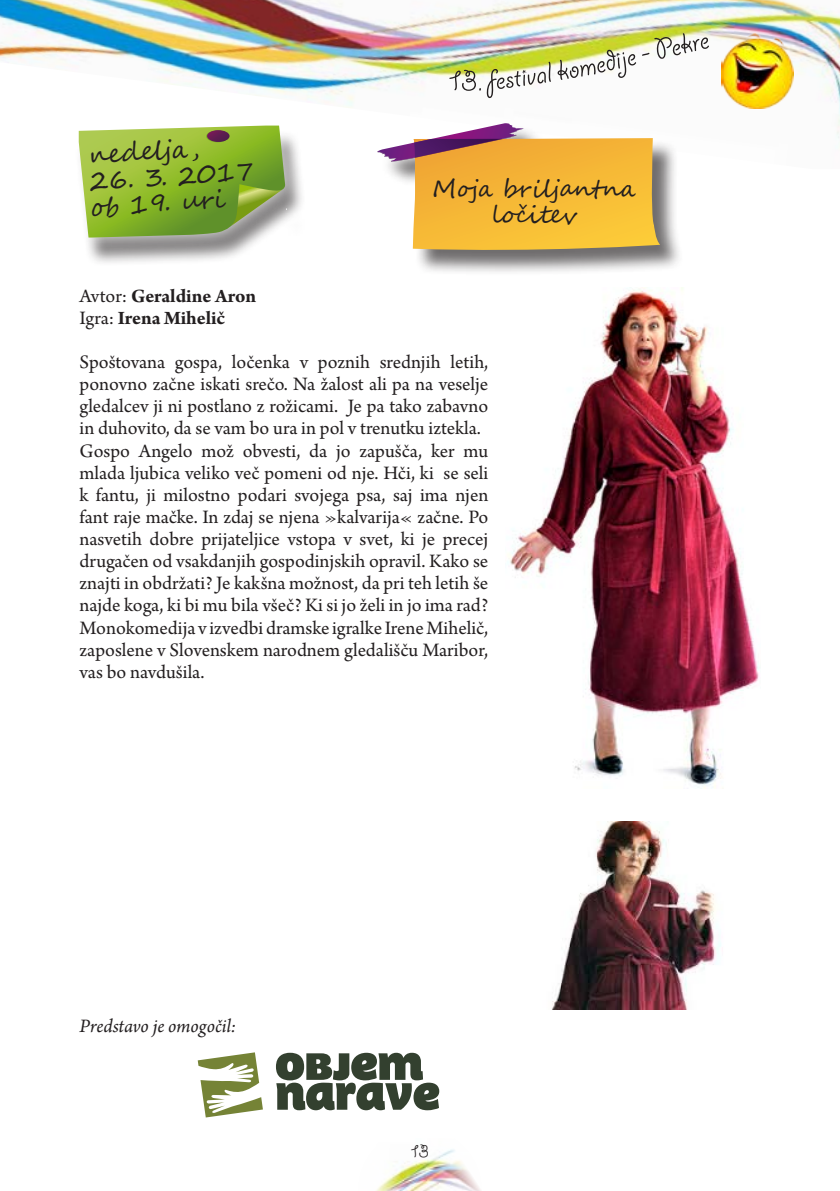
<style>
.page{position:relative;width:840px;height:1191px;background:#fff}
.page>*{position:absolute;margin:0;border:0;box-sizing:border-box;transform-origin:0 0}
.t1{font:26px/26px "Segoe Script";color:#231f20}
.t2{font:24px/26px "Segoe Script";color:#231f20;text-align:center}
.t3{font:20px/22.2px "Arno Pro";color:#231f20}
.t4{font:700 20px/22.2px "Arno Pro";letter-spacing:-.005em;color:#231f20}
.t5{font:italic 20px "Arno Pro";letter-spacing:-.005em;color:#231f20}
.t6{font:20px "Giddyup Std";color:#231f20}
.t7{font:700 10.4px "Times New Roman";color:#231f20}
.s1{font-weight:400}
</style>
<div class="page">
<img style="left:376px;top:1149px;width:105px;height:42px">
<img style="left:0;top:0;width:839px;height:138px">
<img style="left:720px;top:33px;width:72px;height:76px">
<img style="left:449px;top:33px;width:259px;height:65px">
<div style="left:75px;top:130px;width:231px;height:137px;background:#231f20;opacity:.55"></div>
<div style="left:66px;top:112px;width:231px;height:138px;background:#fff;opacity:.75"></div>
<svg style="left:79px;top:126px;width:208px;height:111px;background:#94b646"></svg>
<div style="left:380px;top:125px;width:304px;height:151px;background:#231f20;opacity:.65"></div>
<svg style="left:375px;top:122px;width:299px;height:135px"></svg>
<img style="left:552px;top:821px;width:169px;height:188px">
<img style="left:507px;top:287px;width:253px;height:501px">
<svg style="left:197px;top:1052px;width:243px;height:66px"></svg>
<h1 class="t1" style="left:87px;top:142px;width:113px;rotate:-3deg">nedelja,</h1>
<h1 class="t1" style="left:89px;top:168px;width:166px;rotate:-3deg">26. 3. 2017 ob 19. uri</h1>
<p class="t2" style="left:432px;top:176px;width:204px">Moja briljantna ločitev</p>
<p class="t4" style="left:79px;top:286px;width:178px"><span class="s1">Avtor:</span> Geraldine Aron<br><span class="s1">Igra:</span> Irena Mihelič</p>
<p class="t3" style="left:79px;top:352px;width:410px">Spoštovana gospa, ločenka v poznih srednjih letih, ponovno začne iskati srečo. Na žalost ali pa na veselje gledalcev ji ni postlano z rožicami. Je pa tako zabavno in duhovito, da se vam bo ura in pol v trenutku iztekla.<br>Gospo Angelo mož obvesti, da jo zapušča, ker mu mlada ljubica veliko več pomeni od nje. Hči, ki se seli k fantu, ji milostno podari svojega psa, saj ima njen fant raje mačke. In zdaj se njena »kalvarija« začne. Po nasvetih dobre prijateljice vstopa v svet, ki je precej drugačen od vsakdanjih gospodinjskih opravil. Kako se znajti in obdržati? Je kakšna možnost, da pri teh letih še najde koga, ki bi mu bila všeč? Ki si jo želi in jo ima rad?<br>Monokomedija v izvedbi dramske igralke Irene Mihelič, zaposlene v Slovenskem narodnem gledališču Maribor, vas bo navdušila.</p>
<p class="t7" style="left:233px;top:621px;width:172px">12. FESTIVAL KOMEDIJE - PEKRE</p>
<p class="t5" style="left:79px;top:1014px;width:158px">Predstavo je omogočil:</p>
<p class="t6" style="left:410px;top:1140px;width:20px">13</p>
</div>
